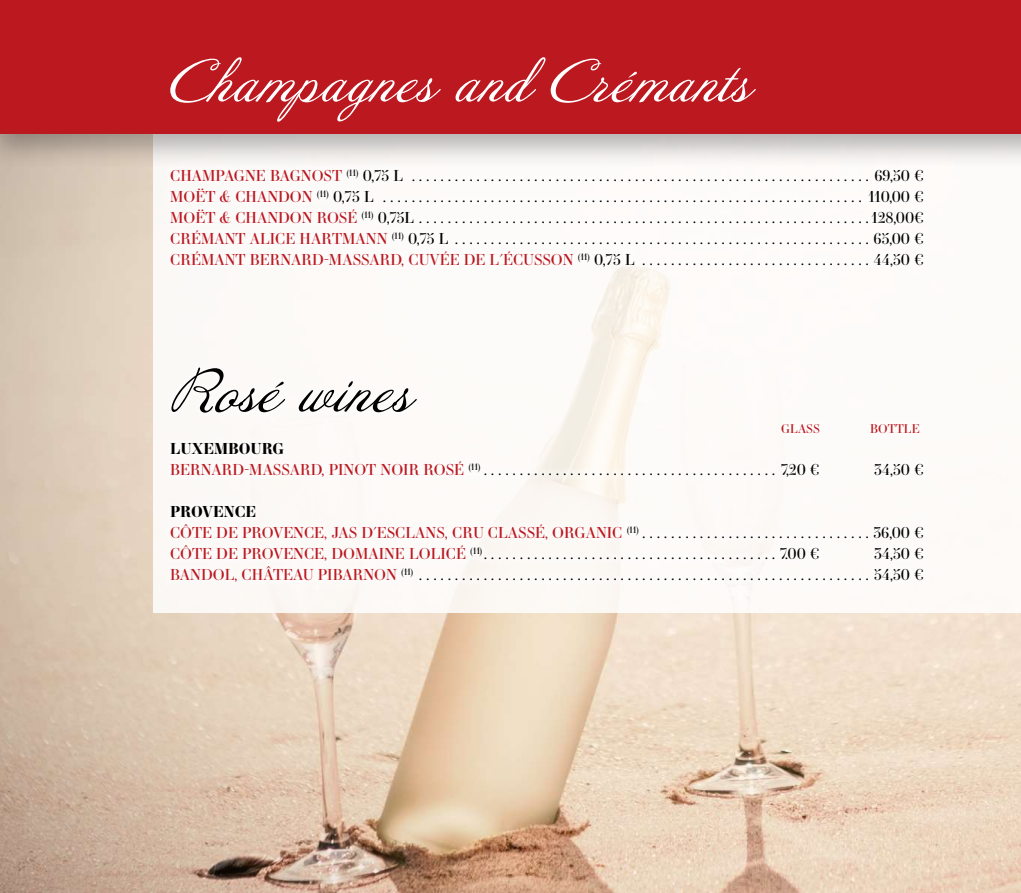
<style>
.page{position:relative;width:1021px;height:893px;background:#fff}
.page>*{position:absolute;margin:0;border:0;box-sizing:border-box;transform-origin:0 0}
.t1{font:54px "Annabelle JF";color:#fff}
.t2{font:54px "Annabelle JF";color:#000}
.t3{font:15px/21px "Essonnes Display";color:#000}
.t4{font:12px "Essonnes Display";color:#bb1820}
.s1{color:#bb1820}
.s2{font-weight:700}
</style>
<div class="page">
<img style="left:0;top:170px;width:1020px;height:723px">
<div style="left:153px;top:133px;width:867px;height:479px;background:#fdfbf8"></div>
<div style="left:0;top:0;width:1020px;height:170px;background:#000;opacity:.3"></div>
<div style="left:0;top:0;width:1020px;height:133px;background:#bb1820"></div>
<div style="left:164px;top:162px;width:765px;height:427px;background:#fff"></div>
<h1 class="t1" style="left:170px;top:48px;width:582px">Champagnes and Crémants</h1>
<p class="t3" style="left:170px;top:164px;width:755px;text-align:justify"><span class="s1">CHAMPAGNE BAGNOST</span> <sup>(11)</sup> 0,75 L . . . . . . . . . . . . . . . . . . . . . . . . . . . . . . . . . . . . . . . . . . . . . . . . . . . . . . . . . . . . . . . . 69,50 € <span class="s1">MOËT &amp; CHANDON</span> <sup>(11)</sup> 0,75 L . . . . . . . . . . . . . . . . . . . . . . . . . . . . . . . . . . . . . . . . . . . . . . . . . . . . . . . . . . . . . . . . . . . 110,00 € <span class="s1">MOËT &amp; CHANDON ROSÉ</span> <sup>(11)</sup> 0,75L . . . . . . . . . . . . . . . . . . . . . . . . . . . . . . . . . . . . . . . . . . . . . . . . . . . . . . . . . . . . . . 128,00€ <span class="s1">CRÉMANT ALICE HARTMANN</span> <sup>(11)</sup> 0,75 L . . . . . . . . . . . . . . . . . . . . . . . . . . . . . . . . . . . . . . . . . . . . . . . . . . . . . . . . . . 65,00 € <span class="s1">CRÉMANT BERNARD-MASSARD, CUVÉE DE L´ÉCUSSON</span> <sup>(11)</sup> 0,75 L . . . . . . . . . . . . . . . . . . . . . . . . . . . . . . . . 44,50 €</p>
<h1 class="t2" style="left:170px;top:358px;width:243px">Rosé wines</h1>
<p class="t4" style="left:781px;top:420px;width:40px">GLASS</p>
<p class="t4" style="left:870px;top:420px;width:51px">BOTTLE</p>
<p class="t3" style="left:170px;top:437px;width:650px"><span class="s2">LUXEMBOURG<br></span><span class="s1">BERNARD-MASSARD, PINOT NOIR ROSÉ</span> <sup>(11)</sup> . . . . . . . . . . . . . . . . . . . . . . . . . . . . . . . . . . . . . . . . . 7,20 €</p>
<p class="t3" style="left:874px;top:458px;width:51px">34,50 €</p>
<p class="t3" style="left:170px;top:500px;width:755px"><span class="s2">PROVENCE<br></span><span class="s1">CÔTE DE PROVENCE, JAS D´ESCLANS, CRU CLASSÉ, ORGANIC</span> <sup>(11)</sup> . . . . . . . . . . . . . . . . . . . . . . . . . . . . . . . 36,00 €<br><span class="s1">CÔTE DE PROVENCE, DOMAINE LOLICÉ</span> <sup>(11)</sup> . . . . . . . . . . . . . . . . . . . . . . . . . . . . . . . . . . . . . . . . 7.00 €</p>
<p class="t3" style="left:170px;top:542px;width:754px;text-align:right">34,50 €<br><span class="s1">BANDOL, CHÂTEAU PIBARNON</span> <sup>(11)</sup> . . . . . . . . . . . . . . . . . . . . . . . . . . . . . . . . . . . . . . . . . . . . . . . . . . . . . . . . . . . . . . . 54,50 €</p>
</div>
